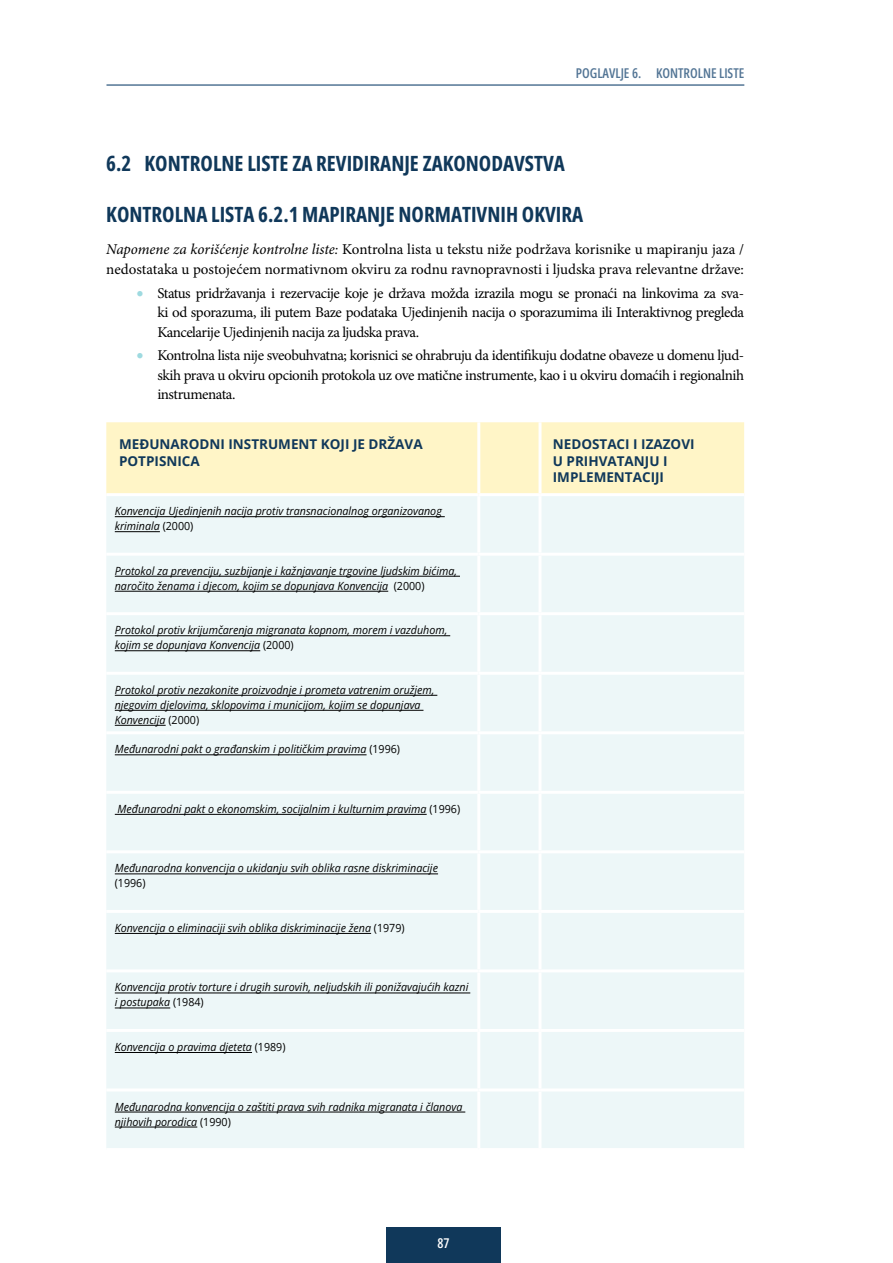
<style>
.page{position:relative;width:893px;height:1263px;background:#fff}
.page>*{position:absolute;margin:0;border:0;box-sizing:border-box;transform-origin:0 0}
.t1{font:700 21px "Open Sans Condensed";color:#10385a}
.t2{font:15px/19.5px "Minion Pro";letter-spacing:-.01em;color:#000;text-align:justify}
.t3{font:700 13.5px/16.2px "Open Sans";color:#10385a}
.t4{font:600 13.5px "Open Sans Condensed";color:#537595}
.t5{font:600 13.5px "Open Sans Condensed";color:#fff}
.t6{font:italic 11.25px/15px "Open Sans";color:#000;scale:.95 1}
.t7{font:11.25px "Open Sans";color:#000;scale:.95 1}
.s1{font-style:italic}
.s2{font-weight:700;font-size:19.5px;color:#9edae0}
.s3{font-style:normal}
</style>
<div class="page">
<hr style="left:106px;top:84px;width:638px;height:2px;background:#537595">
<div style="left:386px;top:1227px;width:115px;height:36px;background:#10385a"></div>
<div style="left:106px;top:422px;width:638px;height:71px;background:#fff5c7"></div>
<div style="left:106px;top:496px;width:638px;height:652px;background:#edf7f8"></div>
<hr style="left:477px;top:496px;width:3px;height:57px;background:#fff">
<hr style="left:479px;top:553px;width:61px;height:3px;background:#fff">
<hr style="left:477px;top:556px;width:3px;height:56px;background:#fff">
<hr style="left:106px;top:612px;width:373px;height:3px;background:#fff">
<hr style="left:479px;top:612px;width:61px;height:3px;background:#fff">
<hr style="left:477px;top:615px;width:3px;height:57px;background:#fff">
<hr style="left:540px;top:612px;width:204px;height:3px;background:#fff">
<hr style="left:106px;top:672px;width:373px;height:3px;background:#fff">
<hr style="left:479px;top:672px;width:61px;height:3px;background:#fff">
<hr style="left:477px;top:675px;width:3px;height:56px;background:#fff">
<hr style="left:540px;top:672px;width:204px;height:3px;background:#fff">
<hr style="left:106px;top:731px;width:373px;height:3px;background:#fff">
<hr style="left:479px;top:731px;width:61px;height:3px;background:#fff">
<hr style="left:477px;top:734px;width:3px;height:57px;background:#fff">
<hr style="left:540px;top:731px;width:204px;height:3px;background:#fff">
<hr style="left:106px;top:791px;width:373px;height:3px;background:#fff">
<hr style="left:479px;top:791px;width:61px;height:3px;background:#fff">
<hr style="left:477px;top:794px;width:3px;height:56px;background:#fff">
<hr style="left:540px;top:791px;width:204px;height:3px;background:#fff">
<hr style="left:106px;top:850px;width:373px;height:3px;background:#fff">
<hr style="left:479px;top:850px;width:61px;height:3px;background:#fff">
<hr style="left:477px;top:853px;width:3px;height:57px;background:#fff">
<hr style="left:540px;top:850px;width:204px;height:3px;background:#fff">
<hr style="left:106px;top:910px;width:373px;height:3px;background:#fff">
<hr style="left:479px;top:910px;width:61px;height:3px;background:#fff">
<hr style="left:477px;top:913px;width:3px;height:56px;background:#fff">
<hr style="left:540px;top:910px;width:204px;height:3px;background:#fff">
<hr style="left:106px;top:969px;width:373px;height:3px;background:#fff">
<hr style="left:479px;top:969px;width:61px;height:3px;background:#fff">
<hr style="left:477px;top:972px;width:3px;height:57px;background:#fff">
<hr style="left:540px;top:969px;width:204px;height:3px;background:#fff">
<hr style="left:106px;top:1029px;width:373px;height:3px;background:#fff">
<hr style="left:479px;top:1029px;width:61px;height:3px;background:#fff">
<hr style="left:477px;top:1032px;width:3px;height:56px;background:#fff">
<hr style="left:540px;top:1029px;width:204px;height:3px;background:#fff">
<hr style="left:106px;top:1088px;width:373px;height:3px;background:#fff">
<hr style="left:479px;top:1088px;width:61px;height:3px;background:#fff">
<hr style="left:477px;top:1091px;width:3px;height:57px;background:#fff">
<hr style="left:540px;top:1088px;width:204px;height:3px;background:#fff">
<hr style="left:477px;top:422px;width:3px;height:71px;background:#fff">
<svg style="left:538px;top:422px;width:4px;height:71px"></svg>
<hr style="left:106px;top:553px;width:373px;height:3px;background:#fff">
<hr style="left:540px;top:553px;width:204px;height:3px;background:#fff">
<hr style="left:538px;top:496px;width:4px;height:57px;background:#f8fcfc">
<hr style="left:538px;top:556px;width:4px;height:56px;background:#fff">
<hr style="left:538px;top:615px;width:4px;height:57px;background:#f8fcfc">
<hr style="left:538px;top:675px;width:4px;height:56px;background:#fff">
<hr style="left:538px;top:734px;width:4px;height:57px;background:#f8fcfc">
<hr style="left:538px;top:794px;width:4px;height:56px;background:#fff">
<hr style="left:538px;top:853px;width:4px;height:57px;background:#f8fbfc">
<hr style="left:538px;top:913px;width:4px;height:56px;background:#fff">
<hr style="left:538px;top:972px;width:4px;height:57px;background:#f8fbfc">
<hr style="left:538px;top:1032px;width:4px;height:56px;background:#fff">
<hr style="left:538px;top:1091px;width:4px;height:57px;background:#f8fcfc">
<hr style="left:115px;top:516px;width:330px;height:1px;background:#000">
<hr style="left:115px;top:531px;width:45px;height:1px;background:#000">
<hr style="left:115px;top:576px;width:345px;height:1px;background:#000">
<hr style="left:115px;top:591px;width:273px;height:1px;background:#000">
<hr style="left:115px;top:635px;width:335px;height:1px;background:#000">
<hr style="left:115px;top:650px;width:145px;height:1px;background:#000">
<hr style="left:115px;top:695px;width:322px;height:1px;background:#000">
<hr style="left:115px;top:710px;width:308px;height:1px;background:#000">
<hr style="left:115px;top:725px;width:51px;height:1px;background:#000">
<hr style="left:115px;top:754px;width:252px;height:1px;background:#000">
<hr style="left:115px;top:814px;width:312px;height:1px;background:#000">
<hr style="left:115px;top:873px;width:323px;height:1px;background:#000">
<hr style="left:115px;top:933px;width:256px;height:1px;background:#000">
<hr style="left:115px;top:992px;width:355px;height:1px;background:#000">
<hr style="left:115px;top:1007px;width:55px;height:1px;background:#000">
<hr style="left:115px;top:1052px;width:137px;height:1px;background:#000">
<hr style="left:115px;top:1112px;width:350px;height:1px;background:#000">
<hr style="left:115px;top:1127px;width:82px;height:1px;background:#000">
<p class="t4" style="left:576px;top:64px;width:170px">POGLAVLJE 6. KONTROLNE LISTE</p>
<h1 class="t1" style="left:106px;top:149px;width:460px">6.2 KONTROLNE LISTE ZA REVIDIRANJE ZAKONODAVSTVA</h1>
<h1 class="t1" style="left:106px;top:200px;width:478px">KONTROLNA LISTA 6.2.1 MAPIRANJE NORMATIVNIH OKVIRA</h1>
<h2 class="t2" style="left:106px;top:240px;width:639px"><span class="s1">Napomene za korišćenje kontrolne liste:</span> Kontrolna lista u tekstu niže podržava korisnike u mapiranju jaza / nedostataka u postojećem normativnom okviru za rodnu ravnopravnosti i ljudska prava relevantne države:</h2>
<p class="t2" style="left:157px;top:283px;width:588px;text-indent:-21px"><span class="s2">•</span> Status pridržavanja i rezervacije koje je država možda izrazila mogu se pronaći na linkovima za sva&shy;ki od sporazuma, ili putem Baze podataka Ujedinjenih nacija o sporazumima ili Interaktivnog pregleda Kancelarije Ujedinjenih nacija za ljudska prava.</p>
<h2 class="t2" style="left:157px;top:346px;width:588px;text-indent:-21px"><span class="s2">•</span> Kontrolna lista nije sveobuhvatna; korisnici se ohrabruju da identifikuju dodatne obaveze u domenu ljud&shy;skih prava u okviru opcionih protokola uz ove matične instrumente, kao i u okviru domaćih i regionalnih instrumenata.</h2>
<p class="t3" style="left:119px;top:436px;width:305px">MEĐUNARODNI INSTRUMENT KOJI JE DRŽAVA<br>POTPISNICA</p>
<p class="t3" style="left:553px;top:436px;width:143px">NEDOSTACI I IZAZOVI<br>U PRIHVATANJU I<br>IMPLEMENTACIJI</p>
<p class="t6" style="left:115px;top:503px;width:346px">Konvencija Ujedinjenih nacija protiv transnacionalnog organizovanog kriminala <span class="s3">(2000)</span></p>
<p class="t6" style="left:115px;top:563px;width:362px">Protokol za prevenciju, suzbijanje i kažnjavanje trgovine ljudskim bićima, naročito ženama i djecom, kojim se dopunjava Konvencija <span class="s3">(2000)</span></p>
<p class="t6" style="left:115px;top:622px;width:352px">Protokol protiv krijumčarenja migranata kopnom, morem i vazduhom, kojim se dopunjava Konvencija <span class="s3">(2000)</span></p>
<p class="t6" style="left:115px;top:682px;width:338px">Protokol protiv nezakonite proizvodnje i prometa vatrenim oružjem, njegovim djelovima, sklopovima i municijom, kojim se dopunjava<br>Konvencija <span class="s3">(2000)</span></p>
<p class="t6" style="left:115px;top:741px;width:302px">Međunarodni pakt o građanskim i političkim pravima <span class="s3">(1996)</span></p>
<p class="t6" style="left:118px;top:801px;width:362px">Međunarodni pakt o ekonomskim, socijalnim i kulturnim pravima <span class="s3">(1996)</span></p>
<p class="t6" style="left:115px;top:860px;width:342px">Međunarodna konvencija o ukidanju svih oblika rasne diskriminacije</p>
<p class="t7" style="left:115px;top:875px;width:34px">(1996)</p>
<p class="t6" style="left:115px;top:920px;width:307px">Konvencija o eliminaciji svih oblika diskriminacije žena <span class="s3">(1979)</span></p>
<p class="t6" style="left:115px;top:979px;width:374px">Konvencija protiv torture i drugih surovih, neljudskih ili ponižavajućih kazni i postupaka <span class="s3">(1984)</span></p>
<p class="t6" style="left:115px;top:1039px;width:181px">Konvencija o pravima djeteta <span class="s3">(1989)</span></p>
<p class="t6" style="left:115px;top:1098px;width:367px">Međunarodna konvencija o zaštiti prava svih radnika migranata i članova njihovih porodica <span class="s3">(1990)</span></p>
<p class="t5" style="left:437px;top:1234px;width:14px">87</p>
</div>
